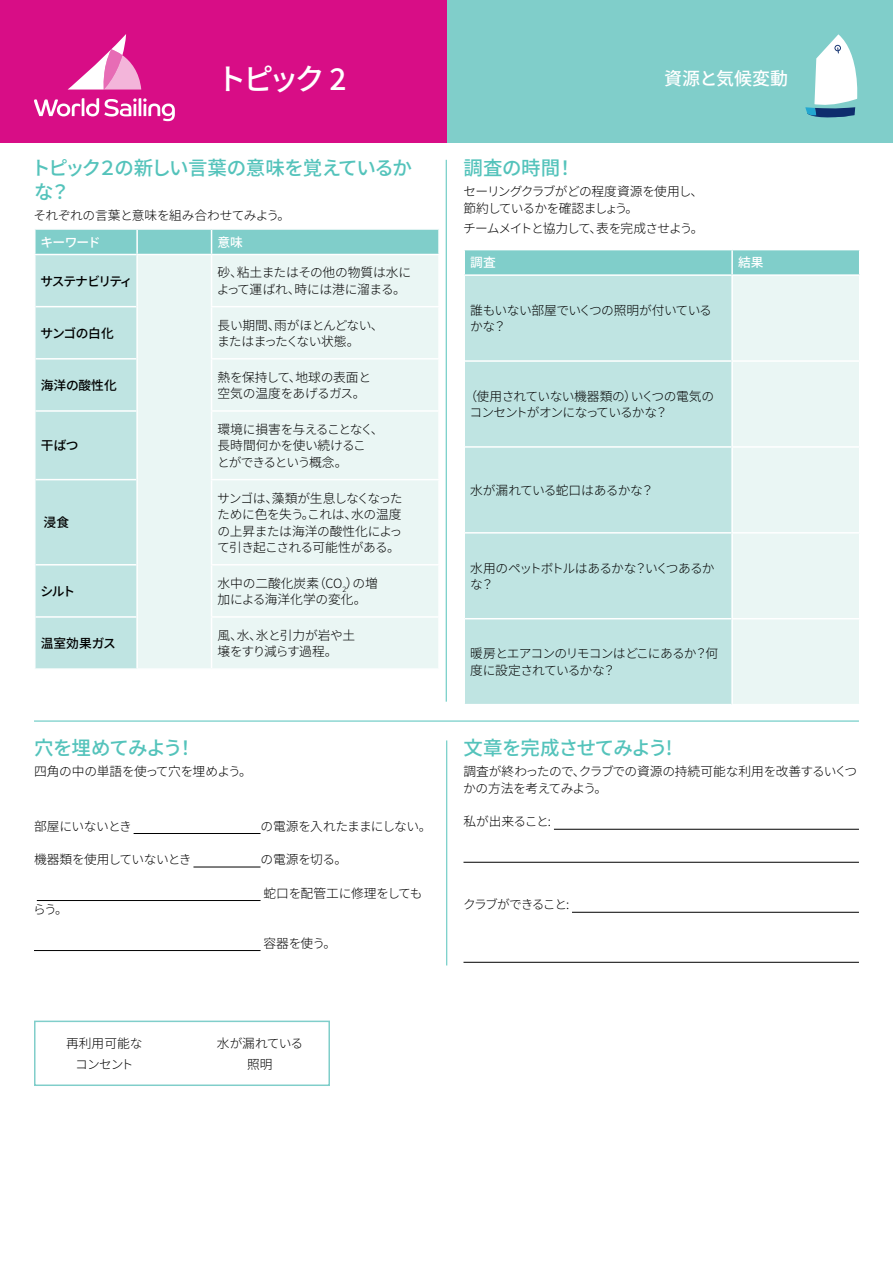
<style>
.page{position:relative;width:893px;height:1263px;background:#fff}
.page>*{position:absolute;margin:0;border:0;box-sizing:border-box;transform-origin:0 0}
.t1{font:500 30px "Source Han Sans JP";color:#fff}
.t2{font:500 19.5px/24px "Source Han Sans JP";letter-spacing:-.055em;color:#54c3bb}
.t3{font:500 18px "Source Han Sans JP";color:#fff}
.t4{font:300 12.75px/16.5px "Source Han Sans JP";letter-spacing:-.035em;color:#000}
.t5{font:300 12.75px/16.5px "Source Han Sans JP";letter-spacing:-.06em;color:#000}
.t6{font:300 12.75px/16.5px "Source Han Sans JP";letter-spacing:-.01em;color:#000}
.t7{font:300 12.75px/16.5px "Source Han Sans JP";letter-spacing:-.055em;color:#000}
.t8{font:300 12.75px/16.5px "Source Han Sans JP";letter-spacing:-.065em;color:#000}
.t9{font:500 12.75px "Source Han Sans JP";letter-spacing:-.045em;color:#000}
.t10{font:300 12.75px/16.5px "Source Han Sans JP";letter-spacing:-.07em;color:#000}
.t11{font:300 12.75px "Source Han Sans JP";letter-spacing:-.08em;color:#000}
.t12{font:300 12.75px/20.7px "Source Han Sans JP";color:#000;text-align:center}
.t13{font:500 12.75px "Source Han Sans JP";letter-spacing:-.035em;color:#fff}
.t14{font:300 12.75px "Source Han Sans JP";letter-spacing:-.11em;color:#000}
.t15{font:500 12.75px "Source Han Sans JP";letter-spacing:-.105em;color:#000}
</style>
<div class="page">
<div style="left:34px;top:1020px;width:296px;height:66px;border:2px solid #80ceca"></div>
<div style="left:0;top:0;width:893px;height:143px;background:#80ceca"></div>
<div style="left:0;top:0;width:446px;height:143px;background:#d80d86"></div>
<svg style="left:35px;top:229px;width:404px;height:439px;background:#daefed"></svg>
<hr style="left:438px;top:230px;width:2px;height:24px;background:#fff">
<hr style="left:34px;top:254px;width:102px;height:1px;background:#fff">
<hr style="left:36px;top:306px;width:100px;height:1px;background:#fff">
<hr style="left:36px;top:358px;width:100px;height:2px;background:#fff">
<hr style="left:36px;top:410px;width:100px;height:2px;background:#fff">
<hr style="left:36px;top:479px;width:100px;height:1px;background:#fff">
<hr style="left:36px;top:564px;width:100px;height:1px;background:#fff">
<hr style="left:36px;top:616px;width:100px;height:2px;background:#fff">
<hr style="left:34px;top:255px;width:2px;height:52px;background:#fff">
<hr style="left:34px;top:307px;width:2px;height:52px;background:#fff">
<hr style="left:34px;top:359px;width:2px;height:52px;background:#fff">
<hr style="left:34px;top:411px;width:2px;height:69px;background:#fff">
<hr style="left:34px;top:480px;width:2px;height:85px;background:#fff">
<hr style="left:34px;top:565px;width:2px;height:52px;background:#fff">
<hr style="left:34px;top:617px;width:2px;height:51px;background:#fff">
<hr style="left:136px;top:254px;width:76px;height:1px;background:#fff">
<hr style="left:136px;top:255px;width:2px;height:52px;background:#fff">
<hr style="left:212px;top:254px;width:228px;height:1px;background:#fff">
<hr style="left:211px;top:255px;width:1px;height:51px;background:#fff">
<hr style="left:438px;top:255px;width:2px;height:51px;background:#fff">
<hr style="left:136px;top:307px;width:2px;height:52px;background:#fff">
<hr style="left:211px;top:306px;width:229px;height:1px;background:#fff">
<hr style="left:211px;top:307px;width:1px;height:51px;background:#fff">
<hr style="left:438px;top:307px;width:2px;height:51px;background:#fff">
<hr style="left:136px;top:359px;width:2px;height:52px;background:#fff">
<hr style="left:211px;top:358px;width:229px;height:2px;background:#fff">
<hr style="left:211px;top:360px;width:1px;height:50px;background:#fff">
<hr style="left:438px;top:360px;width:2px;height:50px;background:#fff">
<hr style="left:136px;top:411px;width:2px;height:69px;background:#fff">
<hr style="left:211px;top:410px;width:229px;height:2px;background:#fff">
<hr style="left:211px;top:412px;width:1px;height:67px;background:#fff">
<hr style="left:438px;top:412px;width:2px;height:67px;background:#fff">
<hr style="left:136px;top:480px;width:2px;height:85px;background:#fff">
<hr style="left:211px;top:479px;width:229px;height:1px;background:#fff">
<hr style="left:211px;top:480px;width:1px;height:84px;background:#fff">
<hr style="left:438px;top:480px;width:2px;height:84px;background:#fff">
<hr style="left:136px;top:565px;width:2px;height:52px;background:#fff">
<hr style="left:211px;top:564px;width:229px;height:1px;background:#fff">
<hr style="left:211px;top:565px;width:1px;height:51px;background:#fff">
<hr style="left:438px;top:565px;width:2px;height:51px;background:#fff">
<hr style="left:136px;top:617px;width:2px;height:51px;background:#fff">
<hr style="left:211px;top:616px;width:229px;height:2px;background:#fff">
<hr style="left:211px;top:618px;width:1px;height:50px;background:#fff">
<hr style="left:438px;top:618px;width:2px;height:50px;background:#fff">
<div style="left:465px;top:276px;width:266px;height:428px;background:#bfe4e2"></div>
<div style="left:733px;top:276px;width:126px;height:428px;background:#eaf6f4"></div>
<div style="left:464px;top:250px;width:396px;height:24px;background:#80ceca"></div>
<hr style="left:465px;top:360px;width:266px;height:2px;background:#fff">
<hr style="left:465px;top:446px;width:266px;height:2px;background:#fff">
<hr style="left:465px;top:532px;width:266px;height:2px;background:#fff">
<hr style="left:465px;top:618px;width:266px;height:1px;background:#fff">
<hr style="left:731px;top:360px;width:129px;height:2px;background:#fff">
<hr style="left:731px;top:446px;width:129px;height:2px;background:#fff">
<hr style="left:731px;top:532px;width:129px;height:2px;background:#fff">
<hr style="left:731px;top:618px;width:129px;height:1px;background:#fff">
<hr style="left:34px;top:721px;width:825px;height:1px;background:#54c3bb">
<hr style="left:446px;top:160px;width:1px;height:542px;background:#54c3bb">
<hr style="left:446px;top:740px;width:1px;height:225px;background:#54c3bb">
<svg style="left:68px;top:34px;width:73px;height:56px"></svg>
<svg style="left:34px;top:98px;width:141px;height:23px"></svg>
<svg style="left:805px;top:34px;width:53px;height:83px"></svg>
<hr style="left:134px;top:833px;width:127px;height:1px;background:#000">
<hr style="left:193px;top:867px;width:68px;height:1px;background:#000">
<hr style="left:37px;top:900px;width:224px;height:1px;background:#000">
<hr style="left:34px;top:950px;width:227px;height:1px;background:#000">
<hr style="left:554px;top:829px;width:305px;height:1px;background:#000">
<hr style="left:463px;top:862px;width:396px;height:1px;background:#000">
<hr style="left:572px;top:912px;width:287px;height:1px;background:#000">
<hr style="left:463px;top:962px;width:396px;height:1px;background:#000">
<h1 class="t1" style="left:217px;top:63px;width:131px">トピック 2</h1>
<h3 class="t3" style="left:664px;top:68px;width:125px">資源と気候変動</h3>
<h2 class="t2" style="left:31px;top:157px;width:382px">トピック２の新しい言葉の意味を覚えているかな？</h2>
<p class="t4" style="left:34px;top:207px;width:258px">それぞれの言葉と意味を組み合わせてみよう。</p>
<p class="t13" style="left:40px;top:235px;width:62px">キーワード</p>
<p class="t13" style="left:218px;top:235px;width:27px">意味</p>
<p class="t15" style="left:40px;top:274px;width:94px">サステナビリティ</p>
<p class="t4" style="left:217px;top:265px;width:196px">砂、粘土またはその他の物質は水によって運ばれ、時には港に溜まる。</p>
<p class="t9" style="left:40px;top:326px;width:75px">サンゴの白化</p>
<p class="t4" style="left:217px;top:317px;width:168px">長い期間、雨がほとんどない、またはまったくない状態。</p>
<p class="t9" style="left:41px;top:378px;width:78px">海洋の酸性化</p>
<p class="t4" style="left:218px;top:369px;width:155px">熱を保持して、地球の表面と空気の温度をあげるガス。</p>
<p class="t9" style="left:41px;top:438px;width:39px">干ばつ</p>
<p class="t9" style="left:44px;top:515px;width:27px">浸食</p>
<p class="t5" style="left:217px;top:421px;width:168px">環境に損害を与えることなく、長時間何かを使い続けるこ<br>とができるという概念。</p>
<p class="t4" style="left:217px;top:490px;width:187px;text-align:justify">サンゴは、藻類が生息しなくなったために色を失う。これは、水の温度の上昇または海洋の酸性化によって引き起こされる可能性がある。</p>
<p class="t9" style="left:41px;top:584px;width:36px">シルト</p>
<p class="t6" style="left:218px;top:575px;width:162px">水中の二酸化炭素（CO<sub>2</sub>）の増加による海洋化学の変化。</p>
<p class="t9" style="left:41px;top:636px;width:77px">温室効果ガス</p>
<p class="t4" style="left:218px;top:627px;width:139px">風、水、氷と引力が岩や土壌をすり減らす過程。</p>
<h2 class="t2" style="left:34px;top:737px;width:163px">穴を埋めてみよう！</h2>
<p class="t4" style="left:34px;top:763px;width:219px">四角の中の単語を使って穴を埋めよう。</p>
<p class="t4" style="left:34px;top:818px;width:99px">部屋にいないとき</p>
<p class="t4" style="left:261px;top:818px;width:173px">の電源を入れたままにしない。</p>
<p class="t4" style="left:34px;top:851px;width:159px">機器類を使用していないとき</p>
<p class="t4" style="left:261px;top:851px;width:88px">の電源を切る。</p>
<p class="t6" style="left:263px;top:885px;width:161px">蛇口を配管工に修理をしても</p>
<p class="t4" style="left:33px;top:901px;width:36px">らう。</p>
<p class="t4" style="left:263px;top:935px;width:74px">容器を使う。</p>
<p class="t12" style="left:66px;top:1033px;width:78px">再利用可能なコンセント</p>
<p class="t4" style="left:217px;top:1033px;width:88px;line-height:20.7px;text-align:center">水が漏れている照明</p>
<h2 class="t2" style="left:463px;top:157px;width:113px">調査の時間！</h2>
<p class="t8" style="left:463px;top:183px;width:241px">セーリングクラブがどの程度資源を使用し、節約しているかを確認ましょう。</p>
<p class="t11" style="left:463px;top:221px;width:242px">チームメイトと協力して、表を完成させよう。</p>
<p class="t13" style="left:470px;top:256px;width:27px">調査</p>
<p class="t13" style="left:738px;top:256px;width:27px">結果</p>
<p class="t4" style="left:470px;top:302px;width:243px">誰もいない部屋でいくつの照明が付いているかな？</p>
<p class="t7" style="left:470px;top:388px;width:246px;text-indent:-5px">（使用されていない機器類の）いくつの電気のコンセントがオンになっているかな？</p>
<p class="t4" style="left:470px;top:482px;width:185px">水が漏れている蛇口はあるかな？</p>
<p class="t10" style="left:470px;top:560px;width:246px">水用のペットボトルはあるかな？いくつあるかな？</p>
<p class="t5" style="left:470px;top:646px;width:250px">暖房とエアコンのリモコンはどこにあるか？何度に設定されているかな？</p>
<h2 class="t2" style="left:463px;top:737px;width:211px">文章を完成させてみよう!</h2>
<p class="t4" style="left:463px;top:763px;width:395px">調査が終わったので、クラブでの資源の持続可能な利用を改善するいくつかの方法を考えてみよう。</p>
<p class="t4" style="left:463px;top:813px;width:89px">私が出来ること:</p>
<p class="t14" style="left:463px;top:897px;width:108px">クラブができること:</p>
</div>
